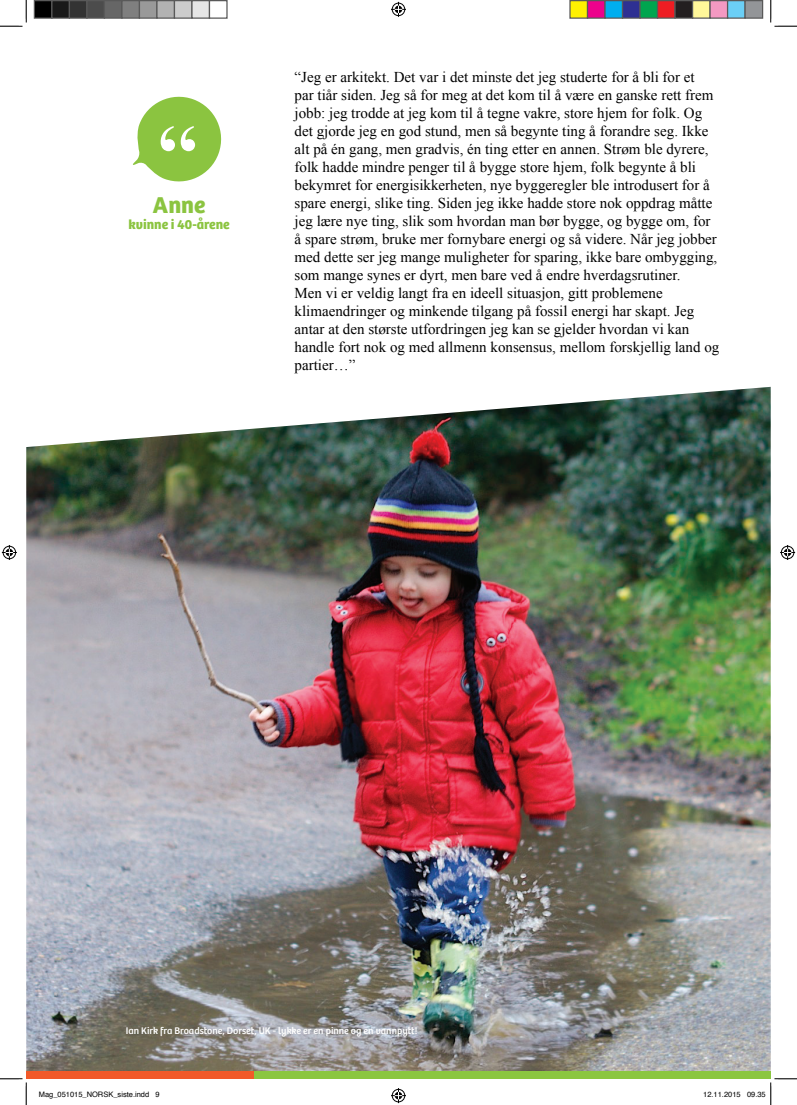
<style>
.page{position:relative;width:797px;height:1105px;background:#fff}
.page>*{position:absolute;margin:0;border:0;box-sizing:border-box;transform-origin:0 0}
.t1{font:700 77.5px "Times New Roman";color:#fff}
.t2{font:700 23.75px "Bree";color:#8bc440}
.t3{font:15px/18px "Times New Roman";color:#000}
.t4{font:700 13.75px "Bree";color:#8bc440}
.t5{font:10px "Bree";color:#fff}
.t6{font:7.5px "Helvetica";color:#000}
</style>
<div class="page">
<img style="left:26px;top:387px;width:744px;height:684px">
<svg style="left:132px;top:96px;width:90px;height:86px"></svg>
<div style="left:175px;top:1071px;width:595px;height:8px;background:#8bc640"></div>
<div style="left:26px;top:1071px;width:228px;height:8px;background:#f15929"></div>
<svg style="left:0;top:0;width:27px;height:27px"></svg>
<svg style="left:0;top:1078px;width:27px;height:27px"></svg>
<svg style="left:770px;top:0;width:27px;height:27px"></svg>
<svg style="left:391px;top:2px;width:15px;height:15px"></svg>
<svg style="left:391px;top:1088px;width:15px;height:15px"></svg>
<svg style="left:2px;top:545px;width:15px;height:15px"></svg>
<svg style="left:780px;top:545px;width:15px;height:15px"></svg>
<div style="left:34px;top:1px;width:18px;height:17px;background:#000"></div>
<div style="left:34px;top:0;width:18px;height:19px;border:1px solid #595959"></div>
<div style="left:52px;top:1px;width:17px;height:17px;background:#191919"></div>
<div style="left:51px;top:0;width:19px;height:19px;border:1px solid #595959"></div>
<div style="left:69px;top:1px;width:18px;height:17px;background:#333"></div>
<div style="left:69px;top:0;width:19px;height:19px;border:1px solid #595959"></div>
<div style="left:87px;top:1px;width:17px;height:17px;background:#4c4c4c"></div>
<div style="left:86px;top:0;width:19px;height:19px;border:1px solid #595959"></div>
<div style="left:104px;top:1px;width:18px;height:17px;background:#666"></div>
<div style="left:104px;top:0;width:18px;height:19px;border:1px solid #595959"></div>
<div style="left:122px;top:1px;width:17px;height:17px;background:#7f7f7f"></div>
<div style="left:121px;top:0;width:19px;height:19px;border:1px solid #595959"></div>
<div style="left:139px;top:1px;width:18px;height:17px;background:#999"></div>
<div style="left:139px;top:0;width:19px;height:19px;border:1px solid #595959"></div>
<div style="left:157px;top:1px;width:17px;height:17px;background:#b2b2b2"></div>
<div style="left:156px;top:0;width:19px;height:19px;border:1px solid #595959"></div>
<div style="left:174px;top:1px;width:18px;height:17px;background:#ccc"></div>
<div style="left:174px;top:0;width:18px;height:19px;border:1px solid #595959"></div>
<div style="left:192px;top:1px;width:17px;height:17px;background:#e5e5e5"></div>
<div style="left:191px;top:0;width:19px;height:19px;border:1px solid #595959"></div>
<div style="left:209px;top:0;width:19px;height:19px;border:1px solid #595959"></div>
<div style="left:570px;top:1px;width:17px;height:17px;background:#fff101"></div>
<div style="left:569px;top:0;width:19px;height:19px;border:1px solid #595959"></div>
<div style="left:587px;top:1px;width:18px;height:17px;background:#ed028c"></div>
<div style="left:587px;top:0;width:18px;height:19px;border:1px solid #595959"></div>
<div style="left:605px;top:1px;width:17px;height:17px;background:#00aeef"></div>
<div style="left:604px;top:0;width:19px;height:19px;border:1px solid #595959"></div>
<div style="left:622px;top:1px;width:18px;height:17px;background:#2e3092"></div>
<div style="left:622px;top:0;width:18px;height:19px;border:1px solid #595959"></div>
<div style="left:640px;top:1px;width:17px;height:17px;background:#00a54f"></div>
<div style="left:639px;top:0;width:19px;height:19px;border:1px solid #595959"></div>
<div style="left:657px;top:1px;width:18px;height:17px;background:#ee1d23"></div>
<div style="left:657px;top:0;width:18px;height:19px;border:1px solid #595959"></div>
<div style="left:675px;top:1px;width:17px;height:17px;background:#231f20"></div>
<div style="left:674px;top:0;width:19px;height:19px;border:1px solid #595959"></div>
<div style="left:692px;top:1px;width:18px;height:17px;background:#fff79a"></div>
<div style="left:692px;top:0;width:18px;height:19px;border:1px solid #595959"></div>
<div style="left:710px;top:1px;width:17px;height:17px;background:#f499c2"></div>
<div style="left:709px;top:0;width:19px;height:19px;border:1px solid #595959"></div>
<div style="left:727px;top:1px;width:18px;height:17px;background:#6bcff6"></div>
<div style="left:727px;top:0;width:18px;height:19px;border:1px solid #595959"></div>
<div style="left:745px;top:1px;width:17px;height:17px;background:#939598"></div>
<div style="left:744px;top:0;width:19px;height:19px;border:1px solid #595959"></div>
<svg style="left:770px;top:1078px;width:27px;height:27px"></svg>
<h1 class="t1" style="left:155px;top:109px;width:47px">‘‘</h1>
<h2 class="t2" style="left:153px;top:190px;width:54px">Anne</h2>
<p class="t4" style="left:129px;top:216px;width:103px">kvinne i 40-årene</p>
<p class="t3" style="left:294px;top:68px;width:426px">“Jeg er arkitekt. Det var i det minste det jeg studerte for å bli for et<br>par tiår siden. Jeg så for meg at det kom til å være en ganske rett frem jobb: jeg trodde at jeg kom til å tegne vakre, store hjem for folk. Og det gjorde jeg en god stund, men så begynte ting å forandre seg. Ikke alt på én gang, men gradvis, én ting etter en annen. Strøm ble dyrere, folk hadde mindre penger til å bygge store hjem, folk begynte å bli bekymret for energisikkerheten, nye byggeregler ble introdusert for å spare energi, slike ting. Siden jeg ikke hadde store nok oppdrag måtte jeg lære nye ting, slik som hvordan man bør bygge, og bygge om, for å spare strøm, bruke mer fornybare energi og så videre. Når jeg jobber med dette ser jeg mange muligheter for sparing, ikke bare ombygging, som mange synes er dyrt, men bare ved å endre hverdagsrutiner.<br>Men vi er veldig langt fra en ideell situasjon, gitt problemene klimaendringer og minkende tilgang på fossil energi har skapt. Jeg antar at den største utfordringen jeg kan se gjelder hvordan vi kan handle fort nok og med allmenn konsensus, mellom forskjellig land og partier…”</p>
<p class="t5" style="left:126px;top:1024px;width:293px">Ian Kirk fra Broadstone, Dorset, UK - lykke er en pinne og en vannpytt!</p>
<p class="t6" style="left:39px;top:1092px;width:122px">Mag_051015_NORSK_siste.indd 9</p>
<p class="t6" style="left:703px;top:1092px;width:64px">12.11.2015 09.35</p>
</div>
